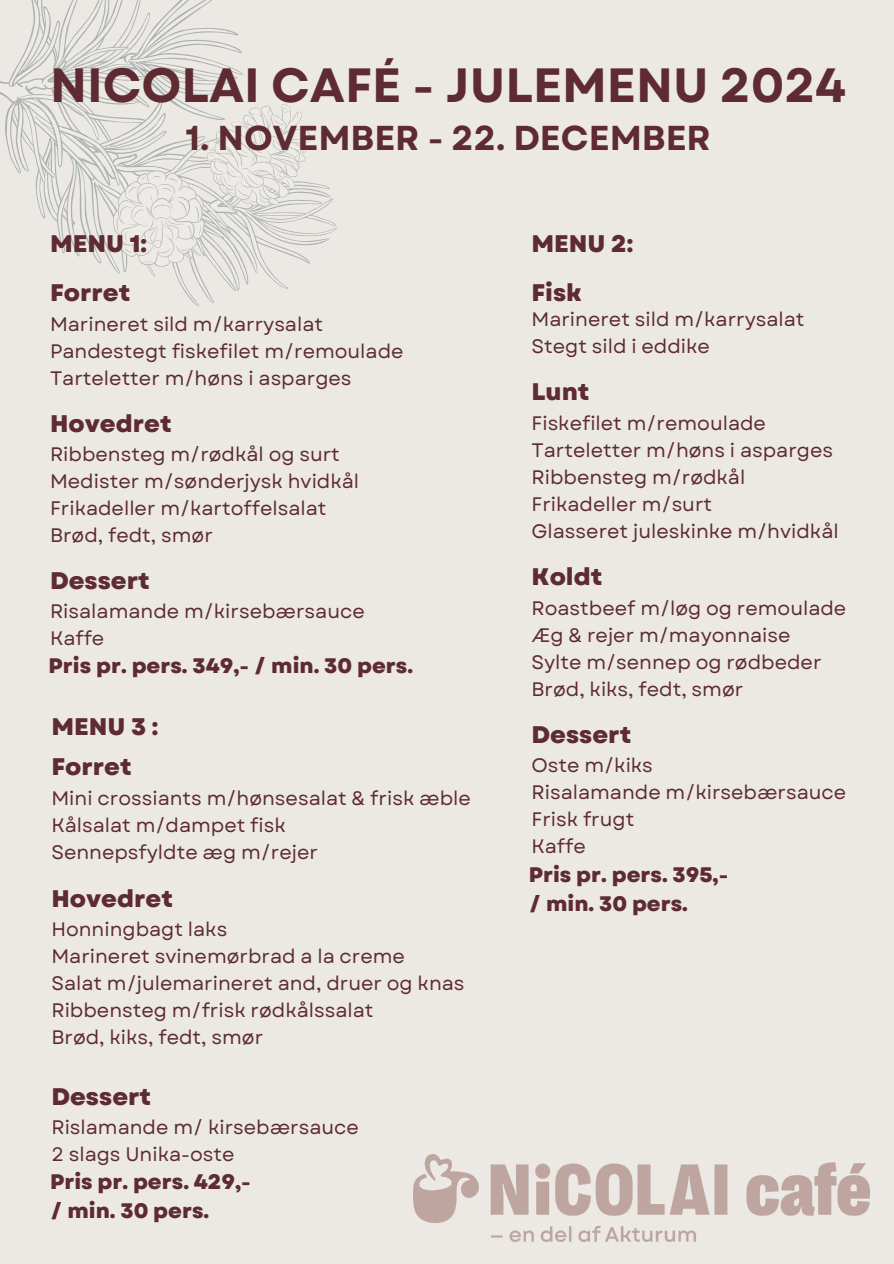
<style>
.page{position:relative;width:894px;height:1264px;background:#fff}
.page>*{position:absolute;margin:0;border:0;box-sizing:border-box;transform-origin:0 0}
.t1{font:700 48px "Garet";color:#5d2b31}
.t2{font:700 34.5px "Garet";color:#5d2b31}
.t3{font:800 24px "Garet";color:#5d2b31}
.t4{font:800 21px/29.2px "Garet";color:#5d2b31}
.t5{font:19.5px "Garet";color:#5d2b31}
</style>
<div class="page">
<div style="left:0;top:0;width:893px;height:1263px;background:#ece9e4"></div>
<svg style="left:0;top:0;width:336px;height:306px"></svg>
<img style="left:413px;top:1154px;width:456px;height:87px">
<h3 class="t1" style="left:50px;top:50px;width:797px">NICOLAI CAFÉ - JULEMENU 2024</h3>
<h4 class="t2" style="left:185px;top:113px;width:527px">1. NOVEMBER - 22. DECEMBER</h4>
<p class="t3" style="left:50px;top:226px;width:98px">MENU 1:</p>
<h1 class="t3" style="left:50px;top:275px;width:82px">Forret</h1>
<h2 class="t5" style="left:50px;top:310px;width:274px">Marineret sild m/karrysalat</h2>
<h3 class="t5" style="left:50px;top:337px;width:355px">Pandestegt fiskefilet m/remoulade</h3>
<h4 class="t5" style="left:50px;top:364px;width:303px">Tarteletter m/høns i asparges</h4>
<p class="t3" style="left:50px;top:406px;width:123px">Hovedret</p>
<p class="t5" style="left:50px;top:440px;width:291px">Ribbensteg m/rødkål og surt</p>
<p class="t5" style="left:50px;top:467px;width:310px">Medister m/sønderjysk hvidkål</p>
<p class="t5" style="left:50px;top:494px;width:278px">Frikadeller m/kartoffelsalat</p>
<p class="t5" style="left:50px;top:521px;width:164px">Brød, fedt, smør</p>
<h4 class="t3" style="left:50px;top:563px;width:101px">Dessert</h4>
<h4 class="t5" style="left:50px;top:597px;width:316px">Risalamande m/kirsebærsauce</h4>
<p class="t5" style="left:50px;top:624px;width:56px">Kaffe</p>
<p class="t4" style="left:49px;top:651px;width:366px">Pris pr. pers. 349,- / min. 30 pers.</p>
<p class="t3" style="left:51px;top:709px;width:108px">MENU 3 :</p>
<p class="t3" style="left:51px;top:749px;width:82px">Forret</p>
<p class="t5" style="left:51px;top:784px;width:421px">Mini crossiants m/hønsesalat &amp; frisk æble</p>
<p class="t5" style="left:51px;top:811px;width:236px">Kålsalat m/dampet fisk</p>
<p class="t5" style="left:51px;top:838px;width:268px">Sennepsfyldte æg m/rejer</p>
<p class="t3" style="left:51px;top:880px;width:123px">Hovedret</p>
<h4 class="t5" style="left:51px;top:915px;width:177px">Honningbagt laks</h4>
<p class="t5" style="left:51px;top:942px;width:355px">Marineret svinemørbrad a la creme</p>
<p class="t5" style="left:51px;top:969px;width:414px">Salat m/julemarineret and, druer og knas</p>
<p class="t5" style="left:51px;top:996px;width:323px">Ribbensteg m/frisk rødkålssalat</p>
<p class="t5" style="left:51px;top:1023px;width:213px">Brød, kiks, fedt, smør</p>
<h5 class="t3" style="left:51px;top:1079px;width:101px">Dessert</h5>
<h4 class="t5" style="left:51px;top:1113px;width:309px">Rislamande m/ kirsebærsauce</h4>
<p class="t5" style="left:51px;top:1140px;width:185px">2 slags Unika-oste</p>
<h5 class="t4" style="left:50px;top:1166px;width:202px">Pris pr. pers. 429,- / min. 30 pers.</h5>
<p class="t3" style="left:531px;top:226px;width:103px">MENU 2:</p>
<p class="t3" style="left:531px;top:275px;width:52px">Fisk</p>
<p class="t5" style="left:531px;top:305px;width:274px">Marineret sild m/karrysalat</p>
<p class="t5" style="left:531px;top:332px;width:180px">Stegt sild i eddike</p>
<p class="t3" style="left:531px;top:374px;width:59px">Lunt</p>
<p class="t5" style="left:531px;top:409px;width:236px">Fiskefilet m/remoulade</p>
<p class="t5" style="left:531px;top:436px;width:303px">Tarteletter m/høns i asparges</p>
<p class="t5" style="left:531px;top:463px;width:215px">Ribbensteg m/rødkål</p>
<h4 class="t5" style="left:531px;top:490px;width:182px">Frikadeller m/surt</h4>
<p class="t5" style="left:531px;top:517px;width:308px">Glasseret juleskinke m/hvidkål</p>
<p class="t3" style="left:531px;top:559px;width:72px">Koldt</p>
<h5 class="t5" style="left:531px;top:593px;width:316px">Roastbeef m/løg og remoulade</h5>
<h4 class="t5" style="left:531px;top:620px;width:260px">Æg &amp; rejer m/mayonnaise</h4>
<p class="t5" style="left:531px;top:647px;width:291px">Sylte m/sennep og rødbeder</p>
<p class="t5" style="left:531px;top:674px;width:213px">Brød, kiks, fedt, smør</p>
<h3 class="t3" style="left:531px;top:717px;width:101px">Dessert</h3>
<h4 class="t5" style="left:531px;top:751px;width:123px">Oste m/kiks</h4>
<p class="t5" style="left:531px;top:778px;width:316px">Risalamande m/kirsebærsauce</p>
<p class="t5" style="left:531px;top:805px;width:104px">Frisk frugt</p>
<p class="t5" style="left:531px;top:832px;width:56px">Kaffe</p>
<h4 class="t4" style="left:528px;top:860px;width:201px">Pris pr. pers. 395,- / min. 30 pers.</h4>
</div>
